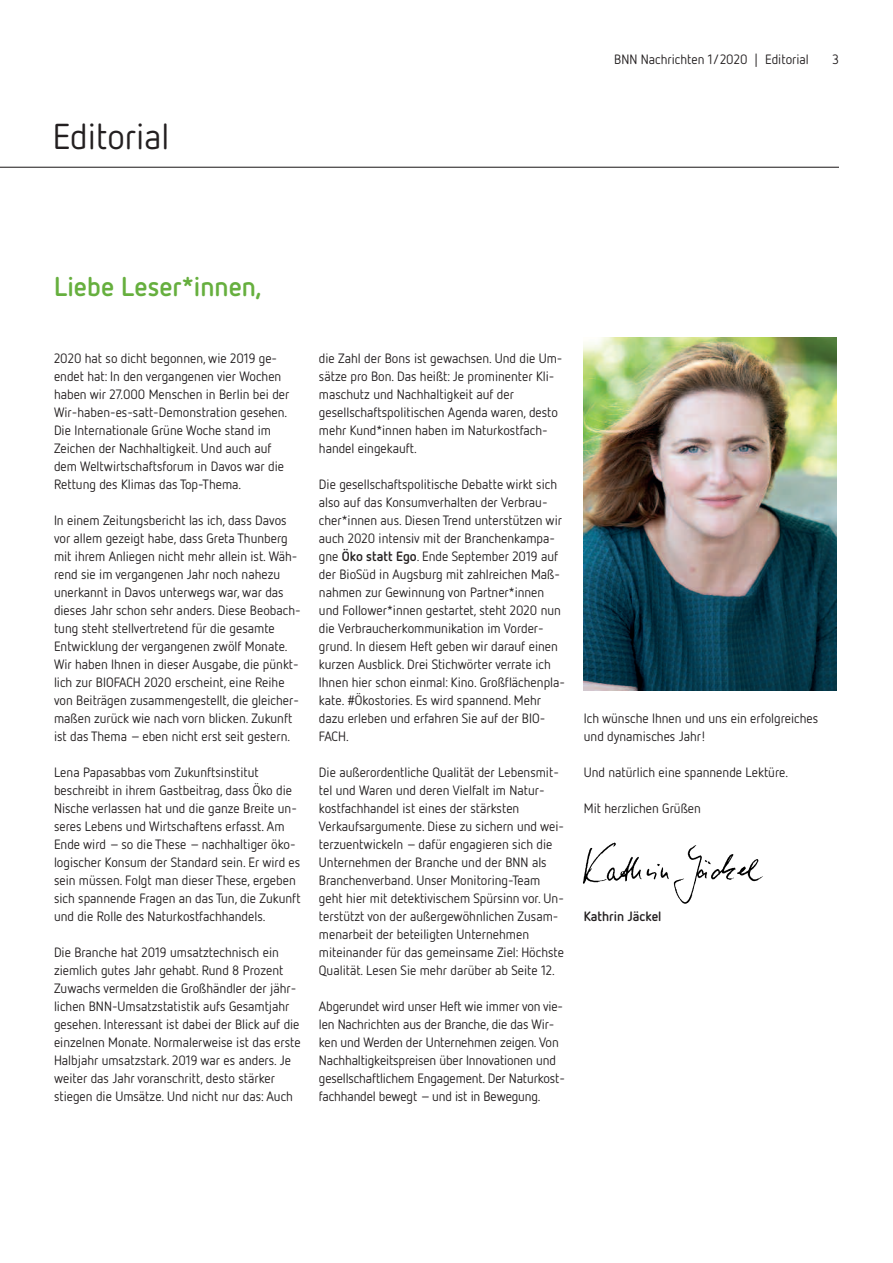
<style>
.page{position:relative;width:893px;height:1263px;background:#fff}
.page>*{position:absolute;margin:0;border:0;box-sizing:border-box;transform-origin:0 0}
.t1{font:36px "Netto";color:#231f20}
.t2{font:700 27px "Netto";color:#66af3e}
.t3{font:13.5px/18px "Netto";color:#231f20}
.t4{font:700 13.5px "Netto";color:#231f20}
.s1{font-weight:700}
</style>
<div class="page">
<img style="left:583px;top:842px;width:180px;height:62px">
<hr style="left:0;top:167px;width:839px;height:1px;background:#231f20">
<img style="left:583px;top:338px;width:254px;height:353px">
<h1 class="t1" style="left:53px;top:124px;width:118px">Editorial</h1>
<p class="t3" style="left:614px;top:52px;width:196px">BNN Nachrichten 1/2020 | Editorial</p>
<p class="t3" style="left:832px;top:52px;width:8px">3</p>
<h2 class="t2" style="left:54px;top:277px;width:209px">Liebe Leser*innen,</h2>
<p class="t3" style="left:54px;top:351px;width:237px">2020 hat so dicht begonnen, wie 2019 ge&shy;endet hat: In den vergangenen vier Wochen haben wir 27.000 Menschen in Berlin bei der Wir-haben-es-satt-Demonstration gesehen.<br>Die Internationale Grüne Woche stand im Zeichen der Nachhaltigkeit. Und auch auf dem Weltwirtschaftsforum in Davos war die Rettung des Klimas das Top-Thema.</p>
<p class="t3" style="left:54px;top:513px;width:248px">In einem Zeitungsbericht las ich, dass Davos vor allem gezeigt habe, dass Greta Thunberg mit ihrem Anliegen nicht mehr allein ist. Wäh&shy;rend sie im vergangenen Jahr noch nahezu unerkannt in Davos unterwegs war, war das dieses Jahr schon sehr anders. Diese Beobach&shy;tung steht stellvertretend für die gesamte Entwicklung der vergangenen zwölf Monate.<br>Wir haben Ihnen in dieser Ausgabe, die pünkt&shy;lich zur BIOFACH 2020 erscheint, eine Reihe von Beiträgen zusammengestellt, die gleicher&shy;maßen zurück wie nach vorn blicken. Zukunft ist das Thema –eben nicht erst seit gestern.</p>
<p class="t3" style="left:54px;top:765px;width:248px">Lena Papasabbas vom Zukunftsinstitut beschreibt in ihrem Gastbeitrag, dass Öko die Nische verlassen hat und die ganze Breite un&shy;seres Lebens und Wirtschaftens erfasst. Am Ende wird –so die These –nachhaltiger öko&shy;logischer Konsum der Standard sein. Er wird es sein müssen. Folgt man dieser These, ergeben sich spannende Fragen an das Tun, die Zukunft und die Rolle des Naturkostfachhandels.</p>
<p class="t3" style="left:54px;top:945px;width:248px">Die Branche hat 2019 umsatztechnisch ein ziemlich gutes Jahr gehabt. Rund 8 Prozent Zuwachs vermelden die Großhändler der jähr&shy;lichen BNN-Umsatzstatistik aufs Gesamtjahr gesehen. Interessant ist dabei der Blick auf die einzelnen Monate. Normalerweise ist das erste Halbjahr umsatzstark. 2019 war es anders. Je weiter das Jahr voranschritt, desto stärker stiegen die Umsätze. Und nicht nur das: Auch</p>
<p class="t3" style="left:319px;top:351px;width:245px">die Zahl der Bons ist gewachsen. Und die Um&shy;sätze pro Bon. Das heißt: Je prominenter Kli&shy;maschutz und Nachhaltigkeit auf der gesellschaftspolitischen Agenda waren, desto mehr Kund*innen haben im Naturkostfach&shy;handel eingekauft.</p>
<p class="t3" style="left:319px;top:477px;width:248px">Die gesellschaftspolitische Debatte wirkt sich also auf das Konsumverhalten der Verbrau&shy;cher*innen aus. Diesen Trend unterstützen wir auch 2020 intensiv mit der Branchenkampa&shy;gne <span class="s1">Öko statt Ego</span>. Ende September 2019 auf der BioSüd in Augsburg mit zahlreichen Maß&shy;nahmen zur Gewinnung von Partner*innen und Follower*innen gestartet, steht 2020 nun die Verbraucherkommunikation im Vorder&shy;grund. In diesem Heft geben wir darauf einen kurzen Ausblick. Drei Stichwörter verrate ich Ihnen hier schon einmal: Kino. Großflächenpla&shy;kate. #Ökostories. Es wird spannend. Mehr dazu erleben und erfahren Sie auf der BIO-FACH.</p>
<p class="t3" style="left:319px;top:765px;width:247px">Die außerordentliche Qualität der Lebensmit&shy;tel und Waren und deren Vielfalt im Natur&shy;kostfachhandel ist eines der stärksten Verkaufsargumente. Diese zu sichern und wei&shy;terzuentwickeln –dafür engagieren sich die Unternehmen der Branche und der BNN als Branchenverband. Unser Monitoring-Team geht hier mit detektivischem Spürsinn vor. Un&shy;terstützt von der außergewöhnlichen Zusam&shy;menarbeit der beteiligten Unternehmen miteinander für das gemeinsame Ziel: Höchste Qualität. Lesen Sie mehr darüber ab Seite 12.</p>
<p class="t3" style="left:319px;top:999px;width:248px">Abgerundet wird unser Heft wie immer von vie&shy;len Nachrichten aus der Branche, die das Wir&shy;ken und Werden der Unternehmen zeigen. Von Nachhaltigkeitspreisen über Innovationen und gesellschaftlichem Engagement. Der Naturkost&shy;fachhandel bewegt –und ist in Bewegung.</p>
<p class="t3" style="left:584px;top:711px;width:236px">Ich wünsche Ihnen und uns ein erfolgreiches und dynamisches Jahr!</p>
<p class="t3" style="left:584px;top:765px;width:206px">Und natürlich eine spannende Lektüre.</p>
<p class="t3" style="left:584px;top:801px;width:119px">Mit herzlichen Grüßen</p>
<p class="t4" style="left:584px;top:912px;width:79px">Kathrin Jäckel</p>
</div>
